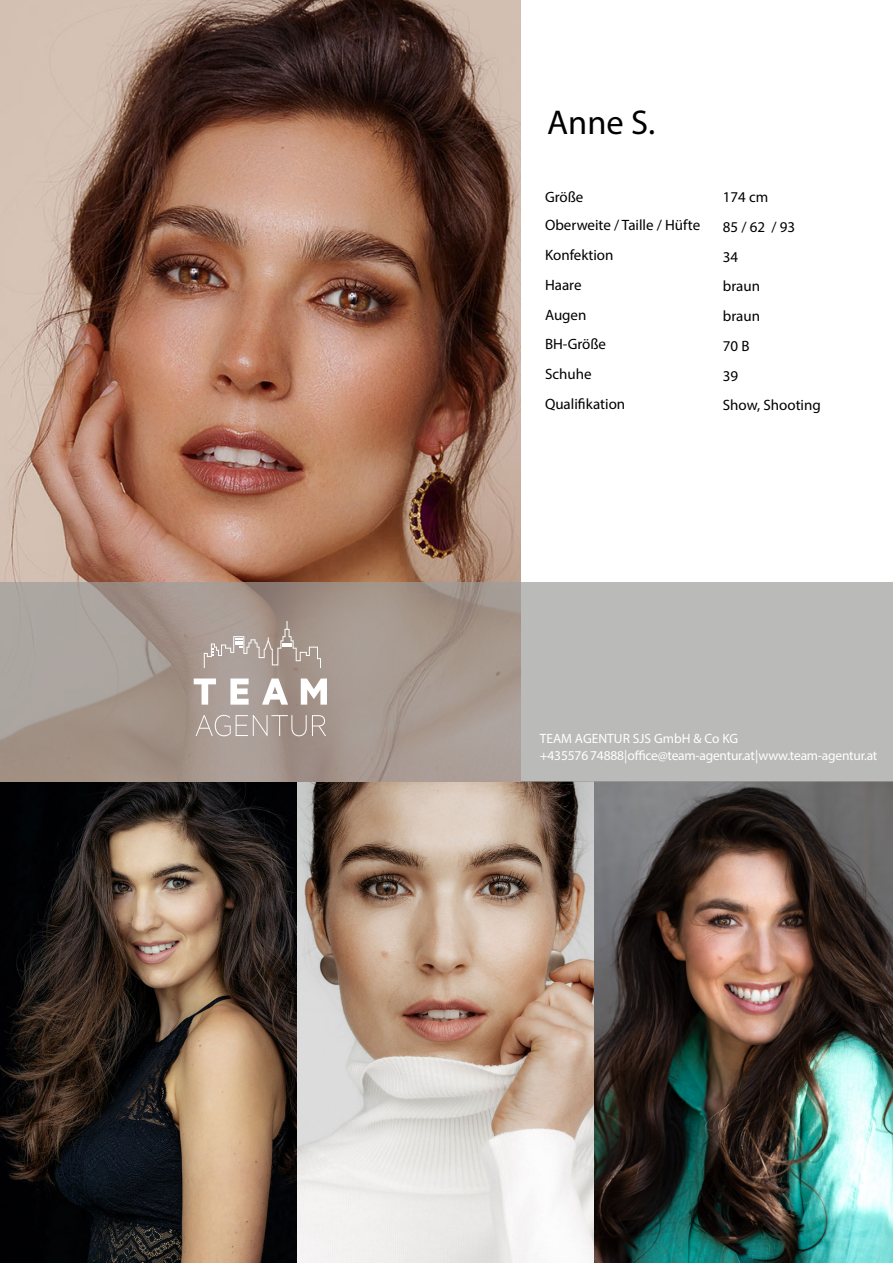
<style>
.page{position:relative;width:893px;height:1263px;background:#fff}
.page>*{position:absolute;margin:0;border:0;box-sizing:border-box;transform-origin:0 0}
.Name{font:34.5px "Myriad Pro";color:#000}
.Kategorien{font:15px "Myriad Pro";color:#000}
.Text{font:15px "Myriad Pro";color:#000}
.t1{font:13.5px/16.5px "Myriad Pro";letter-spacing:-.015em;color:#fff}
</style>
<div class="page">
<img style="left:0;top:782px;width:893px;height:481px">
<img style="left:0;top:0;width:521px;height:582px">
<svg style="left:0;top:582px;width:893px;height:200px;background:#aea7a1"></svg>
<svg style="left:194px;top:678px;width:22px;height:27px"></svg>
<svg style="left:230px;top:678px;width:19px;height:27px"></svg>
<svg style="left:262px;top:678px;width:26px;height:27px"></svg>
<svg style="left:301px;top:678px;width:26px;height:27px"></svg>
<svg style="left:196px;top:715px;width:130px;height:21px;background:#b1a49e"></svg>
<svg style="left:204px;top:621px;width:117px;height:47px;background:#aea098"></svg>
<p class="Name" style="left:547px;top:101px;width:110px">Anne S.</p>
<p class="Kategorien" style="left:545px;top:188px;width:40px">Größe</p>
<p class="Text" style="left:723px;top:188px;width:47px">174 cm</p>
<p class="Kategorien" style="left:545px;top:216px;width:157px">Oberweite / Taille / Hüfte</p>
<p class="Text" style="left:723px;top:218px;width:74px">85 / 62 / 93</p>
<p class="Kategorien" style="left:545px;top:246px;width:70px">Konfektion</p>
<p class="Text" style="left:723px;top:247px;width:17px">34</p>
<p class="Kategorien" style="left:545px;top:276px;width:38px">Haare</p>
<p class="Text" style="left:723px;top:277px;width:39px">braun</p>
<p class="Kategorien" style="left:545px;top:305px;width:43px">Augen</p>
<p class="Text" style="left:723px;top:307px;width:39px">braun</p>
<p class="Kategorien" style="left:545px;top:335px;width:63px">BH-Größe</p>
<p class="Text" style="left:723px;top:337px;width:28px">70 B</p>
<p class="Kategorien" style="left:545px;top:365px;width:48px">Schuhe</p>
<p class="Text" style="left:723px;top:366px;width:17px">39</p>
<p class="Kategorien" style="left:545px;top:395px;width:82px">Qualifikation</p>
<p class="Text" style="left:723px;top:396px;width:99px">Show, Shooting</p>
<p class="t1" style="left:540px;top:730px;width:339px">TEAM AGENTUR SJS GmbH &amp; Co KG<br>+43 5576 74 888 | office@team-agentur.at | www.team-agentur.at</p>
</div>
